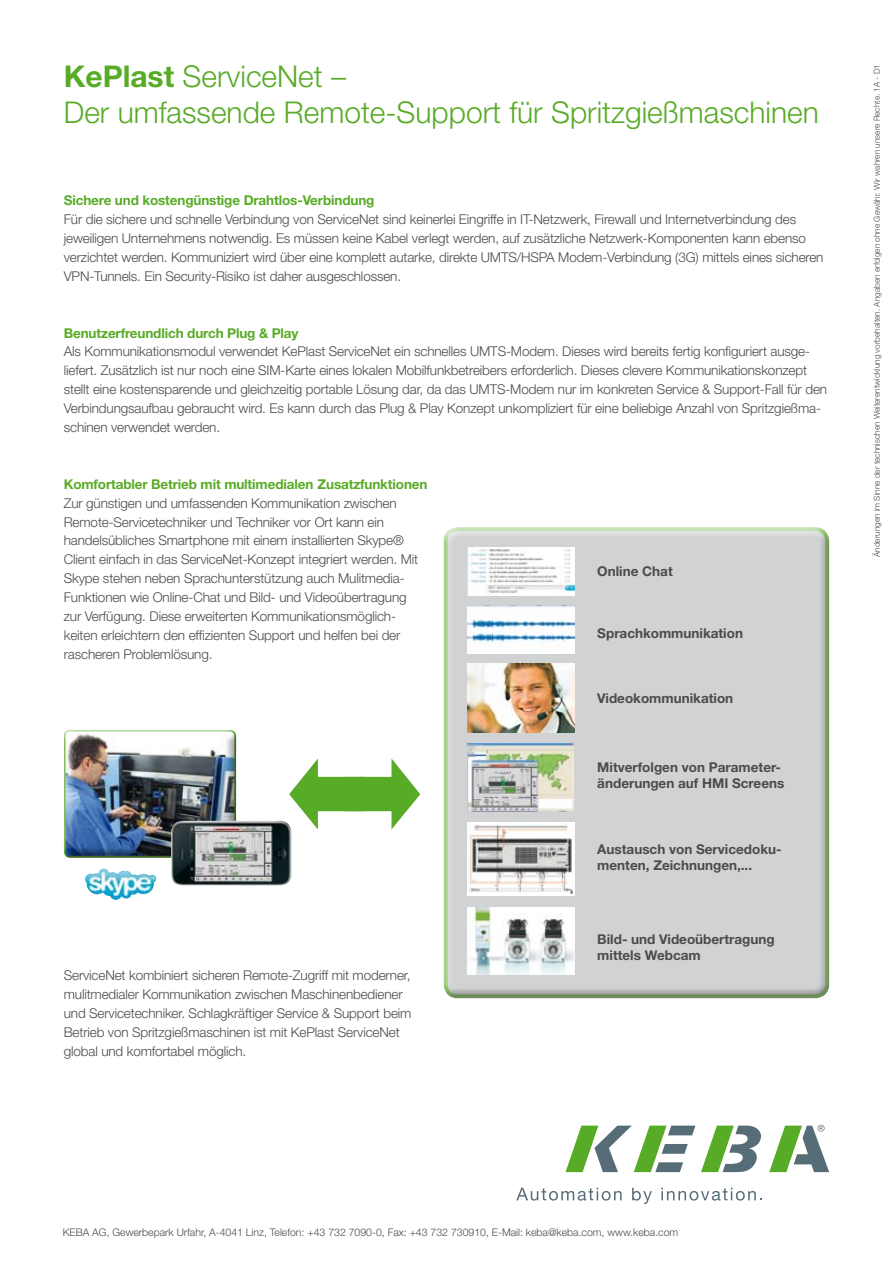
<style>
.page{position:relative;width:893px;height:1263px;background:#fff}
.page>*{position:absolute;margin:0;border:0;box-sizing:border-box;transform-origin:0 0}
.t1{font:300 30px/36px "Helvetica Neue";color:#58ab26}
.t2{font:300 13.5px/18.9px "Helvetica Neue";letter-spacing:-.01em;color:#4b4b4d}
.t3{font:700 13.5px/16.5px "Helvetica Neue";color:#4b4b4d}
.t4{font:700 13.5px "Helvetica Neue";letter-spacing:-.01em;color:#58ab26}
.t5{font:300 10.5px "Helvetica Neue";color:#4b4b4d}
.t6{font:300 8.25px "Helvetica Neue";color:#4b4b4d}
.s1{font-weight:700}
</style>
<div class="page">
<svg style="left:566px;top:1125px;width:129px;height:47px"></svg>
<svg style="left:701px;top:1125px;width:60px;height:47px"></svg>
<svg style="left:769px;top:1125px;width:60px;height:47px"></svg>
<svg style="left:516px;top:1188px;width:106px;height:12px"></svg>
<svg style="left:632px;top:1188px;width:20px;height:16px"></svg>
<svg style="left:661px;top:1188px;width:101px;height:12px"></svg>
<img style="left:85px;top:868px;width:71px;height:32px">
<div style="left:62px;top:730px;width:175px;height:128px;background:#1a171b;opacity:.5"></div>
<img style="left:171px;top:821px;width:120px;height:65px">
<svg style="left:289px;top:758px;width:131px;height:71px"></svg>
<div style="left:442px;top:529px;width:387px;height:470px;background:#1a171b;opacity:.5"></div>
<img style="left:468px;top:547px;width:106px;height:48px">
<img style="left:468px;top:605px;width:106px;height:48px">
<img style="left:468px;top:663px;width:106px;height:70px">
<img style="left:468px;top:743px;width:105px;height:69px">
<img style="left:468px;top:823px;width:106px;height:72px">
<img style="left:468px;top:907px;width:106px;height:67px">
<h1 class="t1" style="left:64px;top:58px;width:757px"><span class="s1">KePlast</span> ServiceNet –<br>Der umfassende Remote-Support für Spritzgießmaschinen</h1>
<p class="t6" style="left:872px;top:557px;width:494px;rotate:-90deg">Änderungen im Sinne der technischen Weiterentwicklung vorbehalten. Angaben erfolgen ohne Gewähr. Wir wahren unsere Rechte. 1A - D1</p>
<p class="t4" style="left:64px;top:192px;width:312px">Sichere und kostengünstige Drahtlos-Verbindung</p>
<p class="t2" style="left:64px;top:210px;width:761px">Für die sichere und schnelle Verbindung von ServiceNet sind keinerlei Eingriffe in IT-Netzwerk, Firewall und Internetverbindung des jeweiligen Unternehmens notwendig. Es müssen keine Kabel verlegt werden, auf zusätzliche Netzwerk-Komponenten kann ebenso verzichtet werden. Kommuniziert wird über eine komplett autarke, direkte UMTS/HSPA Modem-Verbindung (3G) mittels eines sicheren VPN-Tunnels. Ein Security-Risiko ist daher ausgeschlossen.</p>
<p class="t4" style="left:64px;top:324px;width:236px">Benutzerfreundlich durch Plug &amp; Play</p>
<p class="t2" style="left:64px;top:342px;width:765px">Als Kommunikationsmodul verwendet KePlast ServiceNet ein schnelles UMTS-Modem. Dieses wird bereits fertig konfiguriert ausge&shy;liefert. Zusätzlich ist nur noch eine SIM-Karte eines lokalen Mobilfunkbetreibers erforderlich. Dieses clevere Kommunikationskonzept stellt eine kostensparende und gleichzeitig portable Lösung dar, da das UMTS-Modem nur im konkreten Service &amp; Support-Fall für den Verbindungsaufbau gebraucht wird. Es kann durch das Plug &amp; Play Konzept unkompliziert für eine beliebige Anzahl von Spritzgießma&shy;schinen verwendet werden.</p>
<p class="t4" style="left:64px;top:476px;width:365px">Komfortabler Betrieb mit multimedialen Zusatzfunktionen</p>
<p class="t2" style="left:64px;top:493px;width:356px">Zur günstigen und umfassenden Kommunikation zwischen Remote-Servicetechniker und Techniker vor Ort kann ein handelsübliches Smartphone mit einem installierten Skype® Client einfach in das ServiceNet-Konzept integriert werden. Mit Skype stehen neben Sprachunterstützung auch Mulitmedia-Funktionen wie Online-Chat und Bild- und Videoübertragung zur Verfügung. Diese erweiterten Kommunikationsmöglich&shy;keiten erleichtern den effizienten Support und helfen bei der rascheren Problemlösung.</p>
<p class="t3" style="left:597px;top:562px;width:77px">Online Chat</p>
<p class="t3" style="left:597px;top:624px;width:147px">Sprachkommunikation</p>
<p class="t3" style="left:597px;top:689px;width:137px">Videokommunikation</p>
<p class="t3" style="left:597px;top:758px;width:189px">Mitverfolgen von Parameter&shy;änderungen auf HMI Screens</p>
<p class="t3" style="left:597px;top:840px;width:186px">Austausch von Servicedoku&shy;menten, Zeichnungen,...</p>
<p class="t2" style="left:64px;top:966px;width:349px">ServiceNet kombiniert sicheren Remote-Zugriff mit moderner, mulitmedialer Kommunikation zwischen Maschinenbediener und Servicetechniker. Schlagkräftiger Service &amp; Support beim Betrieb von Spritzgießmaschinen ist mit KePlast ServiceNet global und komfortabel möglich.</p>
<p class="t3" style="left:597px;top:930px;width:179px">Bild- und Videoübertragung mittels Webcam</p>
<p class="t5" style="left:63px;top:1226px;width:617px">KEBA AG, Gewerbepark Urfahr, A-4041 Linz, Telefon: +43 732 7090-0, Fax: +43 732 730910, E-Mail: keba@keba.com, www.keba.com</p>
</div>
